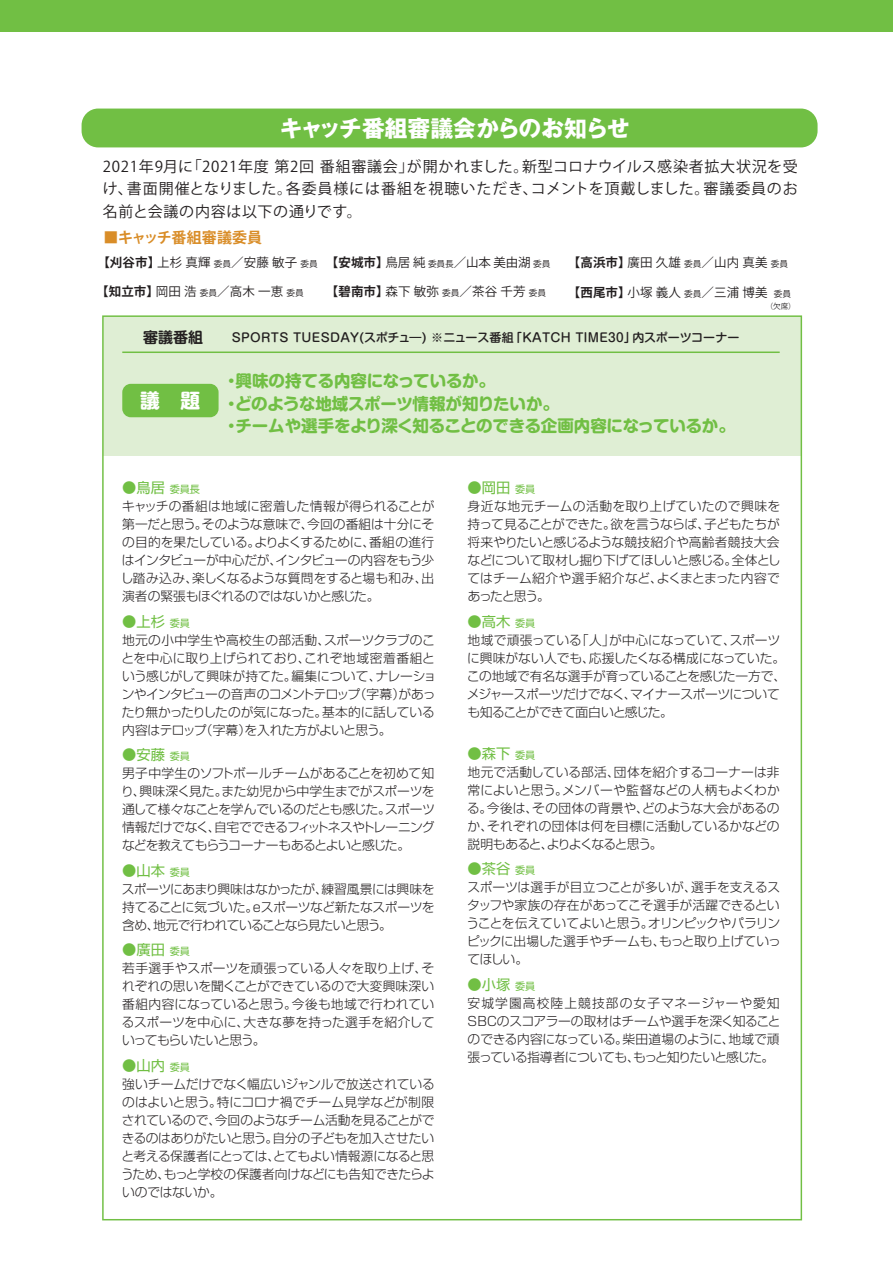
<style>
.page{position:relative;width:893px;height:1263px;background:#fff}
.page>*{position:absolute;margin:0;border:0;box-sizing:border-box;transform-origin:0 0}
.t1{font:700 22.8px "Gothic MB101 Pr 6 N";color:#fff}
.t2{font:700 19.65px "Shin M Go Pr 6 N";color:#fff}
.t3{font:700 16.5px/22.5px "Shin M Go Pr 6 N";letter-spacing:-.015em;color:#71bf44}
.t4{font:15px/22.5px "Koz Go Pro";letter-spacing:.05em;color:#231f20;text-align:justify}
.t5{font:700 15px "Koz Go Pro";letter-spacing:-.005em;color:#d98d28}
.t6{font:700 15px "Shin M Go Pr 6 N De";color:#231f20}
.t7{font:14.25px "Shin Go Pr 6 N";color:#71bf44}
.t8{font:300 12.75px/18px "Shin Go Pr 6 N";letter-spacing:-.03em;color:#231f20;text-align:justify}
.t9{font:12.45px "Koz Go Pro";letter-spacing:.015em;color:#231f20}
.t10{font:500 12px "Shin M Go Pr 6 N";letter-spacing:.025em;color:#231f20}
.t11{font:7.5px "Koz Go Pro";color:#231f20}
.s1{font-weight:700}
.s2{font-size:8.7px}
.s3{font-size:10.2px}
</style>
<div class="page">
<div style="left:0;top:0;width:893px;height:32px;background:#71bf44"></div>
<div style="left:82px;top:109px;width:736px;height:38px;background:#71bf44;border-radius:17px"></div>
<div style="left:103px;top:316px;width:698px;height:140px;background:#dfeed4"></div>
<div style="left:122px;top:384px;width:97px;height:33px;background:#71bf44;border-radius:9px"></div>
<hr style="left:122px;top:351px;width:658px;height:2px;background:#71bf44">
<h1 class="t1" style="left:280px;top:110px;width:351px">キャッチ番組審議会からのお知らせ</h1>
<p class="t4" style="left:103px;top:155px;width:696px">2021年9月に「2021年度 第2回 番組審議会」が開かれました。新型コロナウイルス感染者拡大状況を受け、書面開催となりました。各委員様には番組を視聴いただき、コメントを頂戴しました。審議委員のお名前と会議の内容は以下の通りです。</p>
<p class="t9" style="left:97px;top:254px;width:222px"><span class="s1">【刈谷市】</span>上杉 真輝 <span class="s2">委員</span>／安藤 敏子 <span class="s2">委員</span></p>
<p class="t9" style="left:96px;top:283px;width:209px"><span class="s1">【知立市】</span>岡田 浩 <span class="s2">委員</span>／高木 一恵 <span class="s2">委員</span></p>
<p class="t5" style="left:103px;top:228px;width:160px">■キャッチ番組審議委員</p>
<p class="t9" style="left:326px;top:254px;width:226px"><span class="s1">【安城市】</span>鳥居 純 <span class="s2">委員長</span>／山本 美由湖 <span class="s2">委員</span></p>
<p class="t9" style="left:326px;top:283px;width:222px"><span class="s1">【碧南市】</span>森下 敏弥 <span class="s2">委員</span>／茶谷 千芳 <span class="s2">委員</span></p>
<p class="t9" style="left:568px;top:254px;width:222px"><span class="s1">【高浜市】</span>廣田 久雄 <span class="s2">委員</span>／山内 真美 <span class="s2">委員</span></p>
<p class="t9" style="left:568px;top:285px;width:225px"><span class="s1">【西尾市】</span>小塚 義人 <span class="s2">委員</span>／三浦 博美 <span class="s2">委員</span></p>
<p class="t6" style="left:143px;top:325px;width:61px">審議番組</p>
<p class="t10" style="left:232px;top:327px;width:509px">SPORTS TUESDAY(スポチュ―) ※ニュース番組「KATCH TIME30」内スポーツコーナー</p>
<h2 class="t2" style="left:140px;top:383px;width:61px">議　題</h2>
<p class="t3" style="left:223px;top:369px;width:513px">・興味の持てる内容になっているか。<br>・どのような地域スポーツ情報が知りたいか。<br>・チームや選手をより深く知ることのできる企画内容になっているか。</p>
<p class="t11" style="left:766px;top:301px;width:31px">（欠席）</p>
<p class="t7" style="left:122px;top:476px;width:79px">●鳥居 <span class="s3">委員長</span></p>
<p class="t8" style="left:121px;top:496px;width:315px">キャッチの番組は地域に密着した情報が得られることが第一だと思う。そのような意味で、今回の番組は十分にその目的を果たしている。よりよくするために、番組の進行はインタビューが中心だが、インタビューの内容をもう少し踏み込み、楽しくなるような質問をすると場も和み、出演者の緊張もほぐれるのではないかと感じた。</p>
<p class="t7" style="left:122px;top:610px;width:69px">●上杉 <span class="s3">委員</span></p>
<p class="t8" style="left:121px;top:630px;width:316px">地元の小中学生や高校生の部活動、スポーツクラブのことを中心に取り上げられており、これぞ地域密着番組という感じがして興味が持てた。編集について、ナレーションやインタビューの音声のコメントテロップ（字幕）があったり無かったりしたのが気になった。基本的に話している内容はテロップ（字幕）を入れた方がよいと思う。</p>
<p class="t7" style="left:122px;top:743px;width:69px">●安藤 <span class="s3">委員</span></p>
<p class="t8" style="left:121px;top:763px;width:315px">男子中学生のソフトボールチームがあることを初めて知り、興味深く見た。また幼児から中学生までがスポーツを通して様々なことを学んでいるのだとも感じた。スポーツ情報だけでなく、自宅でできるフィットネスやトレーニングなどを教えてもらうコーナーもあるとよいと感じた。</p>
<p class="t7" style="left:122px;top:859px;width:69px">●山本 <span class="s3">委員</span></p>
<p class="t8" style="left:122px;top:879px;width:314px">スポーツにあまり興味はなかったが、練習風景には興味を持てることに気づいた。eスポーツなど新たなスポーツを含め、地元で行われていることなら見たいと思う。</p>
<p class="t7" style="left:122px;top:938px;width:69px">●廣田 <span class="s3">委員</span></p>
<p class="t8" style="left:122px;top:958px;width:314px">若手選手やスポーツを頑張っている人々を取り上げ、それぞれの思いを聞くことができているので大変興味深い番組内容になっていると思う。今後も地域で行われているスポーツを中心に、大きな夢を持った選手を紹介していってもらいたいと思う。</p>
<p class="t7" style="left:122px;top:1054px;width:69px">●山内 <span class="s3">委員</span></p>
<p class="t8" style="left:121px;top:1074px;width:315px">強いチームだけでなく幅広いジャンルで放送されているのはよいと思う。特にコロナ禍でチーム見学などが制限されているので、今回のようなチーム活動を見ることができるのはありがたいと思う。自分の子どもを加入させたいと考える保護者にとっては、とてもよい情報源になると思うため、もっと学校の保護者向けなどにも告知できたらよいのではないか。</p>
<p class="t7" style="left:468px;top:476px;width:69px">●岡田 <span class="s3">委員</span></p>
<p class="t8" style="left:467px;top:496px;width:315px">身近な地元チームの活動を取り上げていたので興味を持って見ることができた。欲を言うならば、子どもたちが将来やりたいと感じるような競技紹介や高齢者競技大会などについて取材し掘り下げてほしいと感じる。全体としてはチーム紹介や選手紹介など、よくまとまった内容であったと思う。</p>
<p class="t7" style="left:468px;top:610px;width:69px">●高木 <span class="s3">委員</span></p>
<p class="t8" style="left:467px;top:630px;width:321px;text-align:left">地域で頑張っている「人」が中心になっていて、スポーツに興味がない人でも、応援したくなる構成になっていた。この地域で有名な選手が育っていることを感じた一方で、メジャースポーツだけでなく、マイナースポーツについても知ることができて面白いと感じた。　　　　</p>
<p class="t7" style="left:468px;top:742px;width:69px">●森下 <span class="s3">委員</span></p>
<p class="t8" style="left:467px;top:762px;width:314px">地元で活動している部活、団体を紹介するコーナーは非常によいと思う。メンバーや監督などの人柄もよくわかる。今後は、その団体の背景や、どのような大会があるのか、それぞれの団体は何を目標に活動しているかなどの説明もあると、よりよくなると思う。</p>
<p class="t7" style="left:468px;top:857px;width:69px">●茶谷 <span class="s3">委員</span></p>
<p class="t8" style="left:466px;top:877px;width:316px">スポーツは選手が目立つことが多いが、選手を支えるスタッフや家族の存在があってこそ選手が活躍できるということを伝えていてよいと思う。オリンピックやパラリンピックに出場した選手やチームも、もっと取り上げていってほしい。</p>
<p class="t7" style="left:468px;top:973px;width:69px">●小塚 <span class="s3">委員</span></p>
<p class="t8" style="left:468px;top:993px;width:314px">安城学園高校陸上競技部の女子マネージャーや愛知SBCのスコアラーの取材はチームや選手を深く知ることのできる内容になっている。柴田道場のように、地域で頑張っている指導者についても、もっと知りたいと感じた。</p>
</div>
